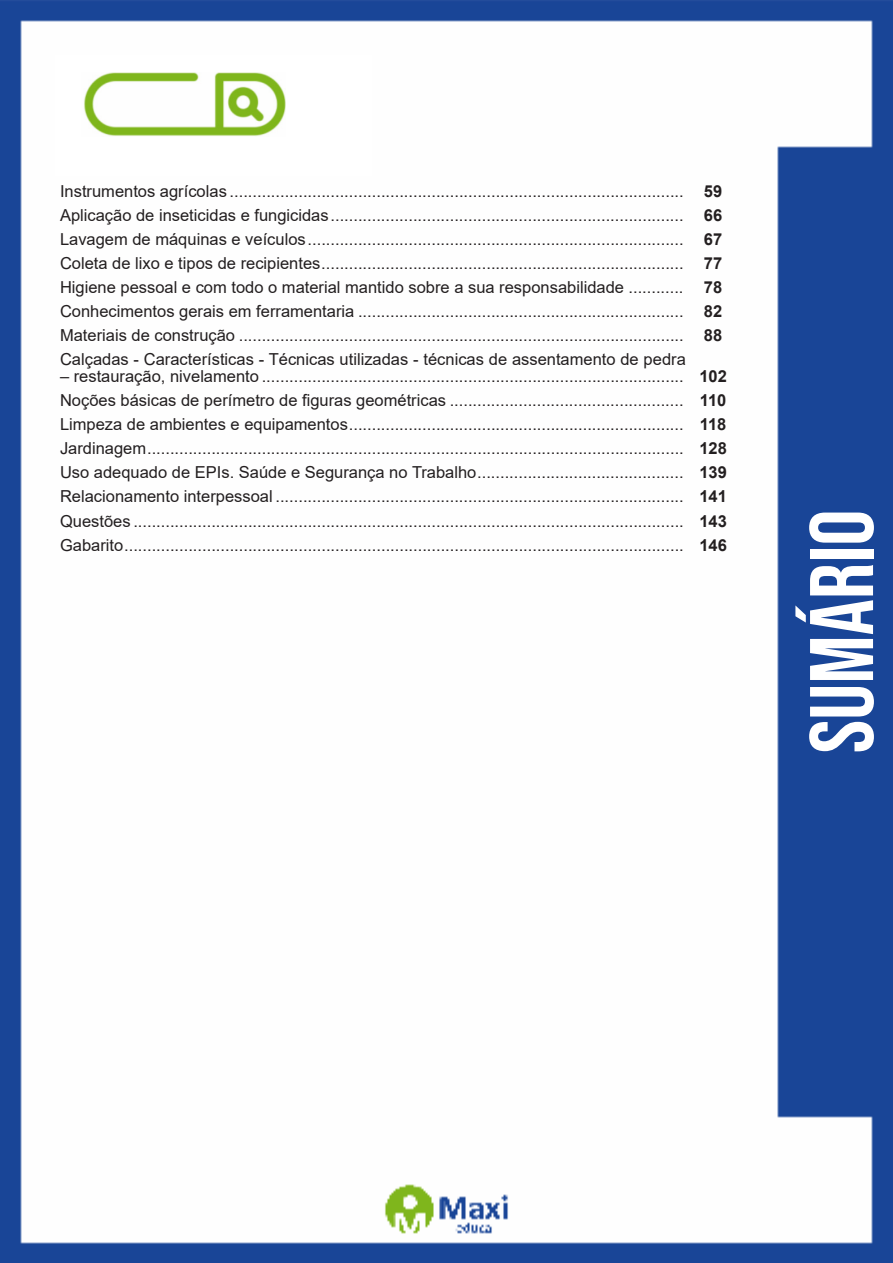
<style>
.page{position:relative;width:893px;height:1263px;background:#fff}
.page>*{position:absolute;margin:0;border:0;box-sizing:border-box;transform-origin:0 0}
.t1{font:90px "Bebas Neue";color:#fff}
.ALTERNATIVAS{font:16.5px "Arial";color:#231f20}
.INDICE{font:700 16.5px "Arial";color:#231f20}
</style>
<div class="page">
<img style="left:0;top:0;width:893px;height:1263px">
<div style="left:55px;top:55px;width:317px;height:121px;background:#fff"></div>
<img style="left:84px;top:72px;width:201px;height:64px">
<p class="ALTERNATIVAS" style="left:60px;top:179px;width:625px">Instrumentos agrícolas ...................................................................................................</p>
<p class="INDICE" style="left:704px;top:179px;width:20px">59</p>
<p class="ALTERNATIVAS" style="left:60px;top:204px;width:625px">Aplicação de inseticidas e fungicidas.............................................................................</p>
<p class="INDICE" style="left:704px;top:204px;width:20px">66</p>
<p class="ALTERNATIVAS" style="left:60px;top:228px;width:625px">Lavagem de máquinas e veículos..................................................................................</p>
<p class="INDICE" style="left:704px;top:228px;width:20px">67</p>
<p class="ALTERNATIVAS" style="left:60px;top:252px;width:625px">Coleta de lixo e tipos de recipientes...............................................................................</p>
<p class="INDICE" style="left:704px;top:252px;width:20px">77</p>
<p class="ALTERNATIVAS" style="left:60px;top:276px;width:625px">Higiene pessoal e com todo o material mantido sobre a sua responsabilidade ............</p>
<p class="INDICE" style="left:704px;top:276px;width:20px">78</p>
<p class="ALTERNATIVAS" style="left:60px;top:300px;width:625px">Conhecimentos gerais em ferramentaria .......................................................................</p>
<p class="INDICE" style="left:704px;top:300px;width:20px">82</p>
<p class="ALTERNATIVAS" style="left:60px;top:324px;width:625px">Materiais de construção .................................................................................................</p>
<p class="INDICE" style="left:704px;top:324px;width:20px">88</p>
<p class="ALTERNATIVAS" style="left:60px;top:348px;width:627px">Calçadas - Características - Técnicas utilizadas - técnicas de assentamento de pedra</p>
<p class="ALTERNATIVAS" style="left:60px;top:365px;width:625px">– restauração, nivelamento ............................................................................................</p>
<p class="INDICE" style="left:699px;top:364px;width:29px">102</p>
<p class="ALTERNATIVAS" style="left:60px;top:389px;width:625px">Noções básicas de perímetro de figuras geométricas ...................................................</p>
<p class="INDICE" style="left:700px;top:388px;width:28px">110</p>
<p class="ALTERNATIVAS" style="left:60px;top:413px;width:625px">Limpeza de ambientes e equipamentos.........................................................................</p>
<p class="INDICE" style="left:700px;top:412px;width:28px">118</p>
<p class="ALTERNATIVAS" style="left:60px;top:437px;width:625px">Jardinagem.....................................................................................................................</p>
<p class="INDICE" style="left:699px;top:437px;width:29px">128</p>
<p class="ALTERNATIVAS" style="left:60px;top:461px;width:625px">Uso adequado de EPIs. Saúde e Segurança no Trabalho.............................................</p>
<p class="INDICE" style="left:699px;top:461px;width:29px">139</p>
<p class="ALTERNATIVAS" style="left:60px;top:485px;width:625px">Relacionamento interpessoal .........................................................................................</p>
<p class="INDICE" style="left:699px;top:485px;width:29px">141</p>
<p class="ALTERNATIVAS" style="left:60px;top:509px;width:625px">Questões ........................................................................................................................</p>
<p class="INDICE" style="left:699px;top:509px;width:29px">143</p>
<p class="ALTERNATIVAS" style="left:60px;top:533px;width:625px">Gabarito..........................................................................................................................</p>
<p class="INDICE" style="left:699px;top:533px;width:29px">146</p>
<h1 class="t1" style="left:791px;top:753px;width:245px;rotate:-90deg">sumário</h1>
</div>
